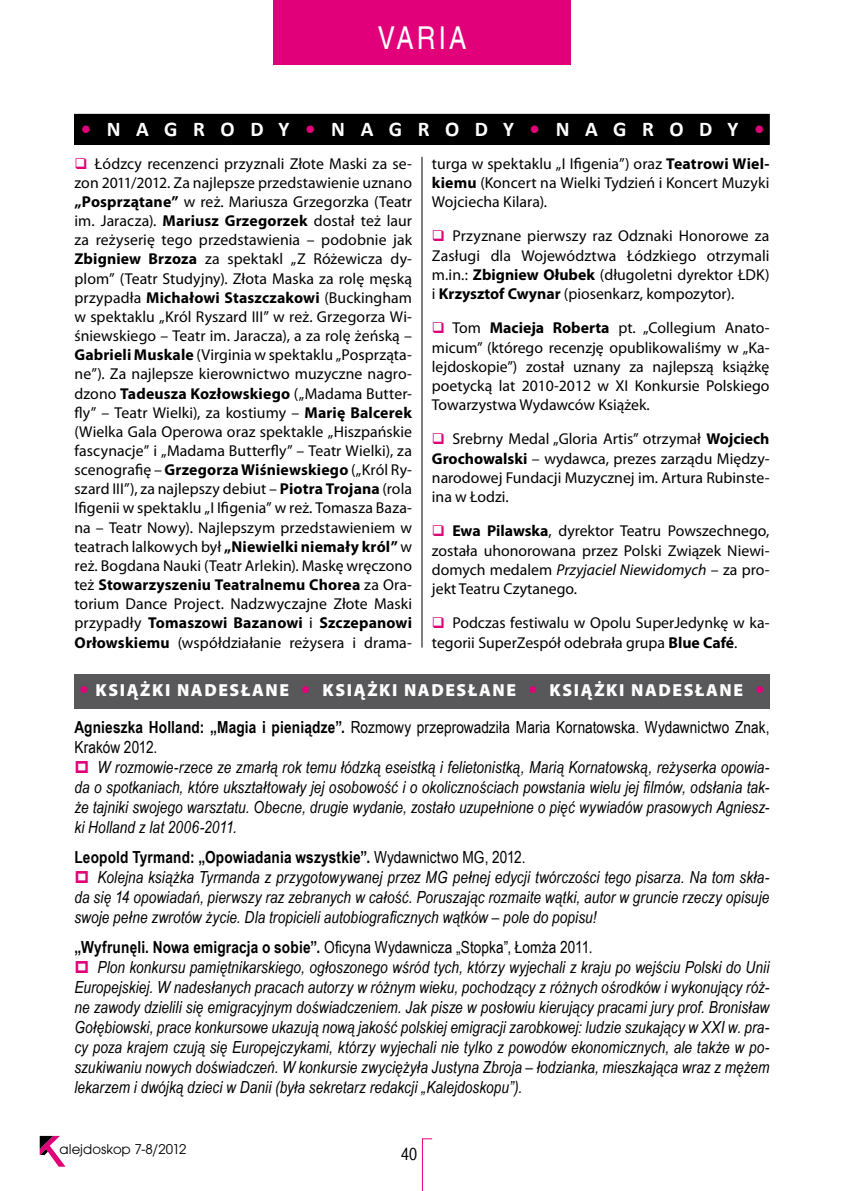
<style>
.page{position:relative;width:844px;height:1191px;background:#fff}
.page>*{position:absolute;margin:0;border:0;box-sizing:border-box;transform-origin:0 0}
.t1{font:31.5px "Nimbus San LCE Reg Con";letter-spacing:.1em;color:#fff}
.t2{font:700 21px "Calibri";letter-spacing:.735em;color:#fff}
.t3{font:700 21px "Calibri";color:#e2007a}
.t4{font:900 17.5px "Myriad Pro";letter-spacing:.09em;color:#fff}
.t5{font:17.5px "Nimbus San LCE Reg Con";color:#000}
.t6{font:italic 16.62px/19.9px "Arial Narrow";letter-spacing:.005em;color:#000;text-align:justify}
.t7{font:16.62px/19.9px "Arial Narrow";letter-spacing:.005em;color:#000}
.t8{font:700 16.62px "Arial Narrow";letter-spacing:.01em;color:#000}
.t9{font:15.75px/19.1px "Myriad Pro";color:#000;text-align:justify}
.t10{font:14.88px "Avant Gar Got Itc TEE";color:#000}
.s1{color:#e3007b}
.s2{color:#e2007a}
.s3{font-weight:700}
.s4{font-style:italic}
.s5{font-weight:400}
</style>
<div class="page">
<hr style="left:422px;top:1138px;width:1px;height:53px;background:#e2007a">
<svg style="left:40px;top:1135px;width:25px;height:31px"></svg>
<hr style="left:40px;top:1155px;width:4px;height:11px;background:#fff">
<div style="left:273px;top:0;width:297px;height:64px;background:#e2007a"></div>
<div style="left:75px;top:114px;width:694px;height:30px;background:#000"></div>
<div style="left:74px;top:114px;width:695px;height:31px;border:1px solid #000"></div>
<hr style="left:421px;top:157px;width:1px;height:490px;background:#000">
<div style="left:74px;top:673px;width:695px;height:35px;background:#58585a"></div>
<h1 class="t1" style="left:377px;top:19px;width:90px">VARIA</h1>
<h2 class="t2" style="left:81px;top:116px;width:278px"><span class="s1">•</span>NAGRODY<span class="s1">•</span>NAGRODY</h2>
<h2 class="t2" style="left:529px;top:116px;width:53px"><span class="s2">•</span> NAGRODY</h2>
<h2 class="t3" style="left:754px;top:116px;width:12px">•</h2>
<p class="t9" style="left:74px;top:154px;width:339px"><span class="s2">❑</span> Łódzcy recenzenci przyznali Złote Maski za se&shy;zon 2011/2012. Za najlepsze przedstawienie uznano <span class="s3">„Posprzątane”</span> w reż. Mariusza Grzegorzka (Teatr im. Jaracza). <span class="s3">Mariusz Grzegorzek</span> dostał też laur za reżyserię tego przedstawienia – podobnie jak <span class="s3">Zbigniew Brzoza</span> za spektakl „Z Różewicza dy&shy;plom” (Teatr Studyjny). Złota Maska za rolę męską przypadła <span class="s3">Michałowi Staszczakowi</span> (Buckingham w spektaklu „Król Ryszard III” w reż. Grzegorza Wi&shy;śniewskiego – Teatr im. Jaracza), a za rolę żeńską – <span class="s3">Gabrieli Muskale</span> (Virginia w spektaklu „Posprząta&shy;ne”). Za najlepsze kierownictwo muzyczne nagro&shy;dzono <span class="s3">Tadeusza Kozłowskiego</span> („Madama Butter&shy;fly” – Teatr Wielki), za kostiumy – <span class="s3">Marię Balcerek </span>(Wielka Gala Operowa oraz spektakle „Hiszpańskie fascynacje” i „Madama Butterfly” – Teatr Wielki), za scenografię – <span class="s3">Grzegorza Wiśniewskiego</span> („Król Ry&shy;szard III”), za najlepszy debiut – <span class="s3">Piotra Trojana</span> (rola Ifigenii w spektaklu „I Ifigenia” w reż. Tomasza Baza&shy;na – Teatr Nowy). Najlepszym przedstawieniem w teatrach lalkowych był <span class="s3">„Niewielki niemały król”</span> w reż. Bogdana Nauki (Teatr Arlekin). Maskę wręczono też <span class="s3">Stowarzyszeniu Teatralnemu Chorea</span> za Ora&shy;torium Dance Project. Nadzwyczajne Złote Maski przypadły <span class="s3">Tomaszowi Bazanowi</span> i <span class="s3">Szczepanowi Orłowskiemu</span> (współdziałanie reżysera i drama-</p>
<p class="t9" style="left:432px;top:153px;width:339px">turga w spektaklu „I Ifigenia”) oraz <span class="s3">Teatrowi Wiel&shy;kiemu</span> (Koncert na Wielki Tydzień i Koncert Muzyki Wojciecha Kilara).</p>
<p class="t9" style="left:432px;top:226px;width:339px"><span class="s2">❑</span> Przyznane pierwszy raz Odznaki Honorowe za Zasługi dla Województwa Łódzkiego otrzymali m.in.: <span class="s3">Zbigniew Ołubek</span> (długoletni dyrektor ŁDK) i <span class="s3">Krzysztof Cwynar</span> (piosenkarz, kompozytor).</p>
<p class="t9" style="left:432px;top:318px;width:339px"><span class="s2">❑</span> Tom <span class="s3">Macieja Roberta</span> pt. „Collegium Anato&shy;micum” (którego recenzję opublikowaliśmy w „Ka&shy;lejdoskopie”) został uznany za najlepszą książkę poetycką lat 2010-2012 w XI Konkursie Polskiego Towarzystwa Wydawców Książek.</p>
<p class="t9" style="left:432px;top:429px;width:339px"><span class="s2">❑</span> Srebrny Medal „Gloria Artis” otrzymał <span class="s3">Wojciech Grochowalski</span> – wydawca, prezes zarządu Między&shy;narodowej Fundacji Muzycznej im. Artura Rubinste&shy;ina w Łodzi.</p>
<p class="t9" style="left:432px;top:521px;width:339px"><span class="s2">❑</span> <span class="s3">Ewa Pilawska</span>, dyrektor Teatru Powszechnego, została uhonorowana przez Polski Związek Niewi&shy;domych medalem <span class="s4">Przyjaciel Niewidomych</span> – za pro&shy;jekt Teatru Czytanego.</p>
<p class="t9" style="left:432px;top:613px;width:339px"><span class="s2">❑</span> Podczas festiwalu w Opolu SuperJedynkę w ka&shy;tegorii SuperZespół odebrała grupa <span class="s3">Blue Café</span>.</p>
<p class="t4" style="left:95px;top:678px;width:195px">KSIĄŻKI NADESŁANE</p>
<p class="t4" style="left:322px;top:678px;width:195px">KSIĄŻKI NADESŁANE</p>
<p class="t4" style="left:549px;top:678px;width:195px">KSIĄŻKI NADESŁANE</p>
<p class="t7" style="left:74px;top:717px;width:696px"><span class="s3">Agnieszka Holland: „Magia i pieniądze”.</span> Rozmowy przeprowadziła Maria Kornatowska. Wydawnictwo Znak,<br>Kraków 2012.</p>
<p class="t6" style="left:74px;top:757px;width:696px;text-indent:23px">W rozmowie-rzece ze zmarłą rok temu łódzką eseistką i felietonistką, Marią Kornatowską, reżyserka opowia&shy;da o spotkaniach, które ukształtowały jej osobowość i o okolicznościach powstania wielu jej filmów, odsłania tak&shy;że tajniki swojego warsztatu. Obecne, drugie wydanie, zostało uzupełnione o pięć wywiadów prasowych Agniesz&shy;ki Holland z lat 2006-2011.</p>
<p class="t8" style="left:74px;top:844px;width:452px">Leopold Tyrmand: „Opowiadania wszystkie”. <span class="s5">Wydawnictwo MG, 2012.</span></p>
<p class="t6" style="left:98px;top:867px;width:673px">Kolejna książka Tyrmanda z przygotowywanej przez MG pełnej edycji twórczości tego pisarza. Na tom skła-</p>
<p class="t6" style="left:74px;top:887px;width:696px">da się 14 opowiadań, pierwszy raz zebranych w całość. Poruszając rozmaite wątki, autor w gruncie rzeczy opisuje</p>
<p class="t6" style="left:74px;top:906px;width:523px">swoje pełne zwrotów życie. Dla tropicieli autobiograficznych wątków – pole do popisu!</p>
<p class="t7" style="left:74px;top:936px;width:519px"><span class="s3">„Wyfrunęli. Nowa emigracja o sobie”.</span> Oficyna Wydawnicza „Stopka”, Łomża 2011.</p>
<p class="t6" style="left:98px;top:956px;width:673px">Plon konkursu pamiętnikarskiego, ogłoszonego wśród tych, którzy wyjechali z kraju po wejściu Polski do Unii</p>
<p class="t6" style="left:74px;top:976px;width:696px">Europejskiej. W nadesłanych pracach autorzy w różnym wieku, pochodzący z różnych ośrodków i wykonujący róż-</p>
<p class="t6" style="left:74px;top:996px;width:696px">ne zawody dzielili się emigracyjnym doświadczeniem. Jak pisze w posłowiu kierujący pracami jury prof. Bronisław</p>
<p class="t6" style="left:74px;top:1016px;width:696px">Gołębiowski, prace konkursowe ukazują nową jakość polskiej emigracji zarobkowej: ludzie szukający w XXI w. pra-</p>
<p class="t6" style="left:74px;top:1036px;width:696px">cy poza krajem czują się Europejczykami, którzy wyjechali nie tylko z powodów ekonomicznych, ale także w po-</p>
<p class="t6" style="left:74px;top:1056px;width:696px">szukiwaniu nowych doświadczeń. W konkursie zwyciężyła Justyna Zbroja – łodzianka, mieszkająca wraz z mężem</p>
<p class="t6" style="left:74px;top:1076px;width:449px">lekarzem i dwójką dzieci w Danii (była sekretarz redakcji „Kalejdoskopu”).</p>
<p class="t10" style="left:60px;top:1140px;width:128px">alejdoskop 7-8/2012</p>
<p class="t5" style="left:401px;top:1143px;width:17px">40</p>
</div>
